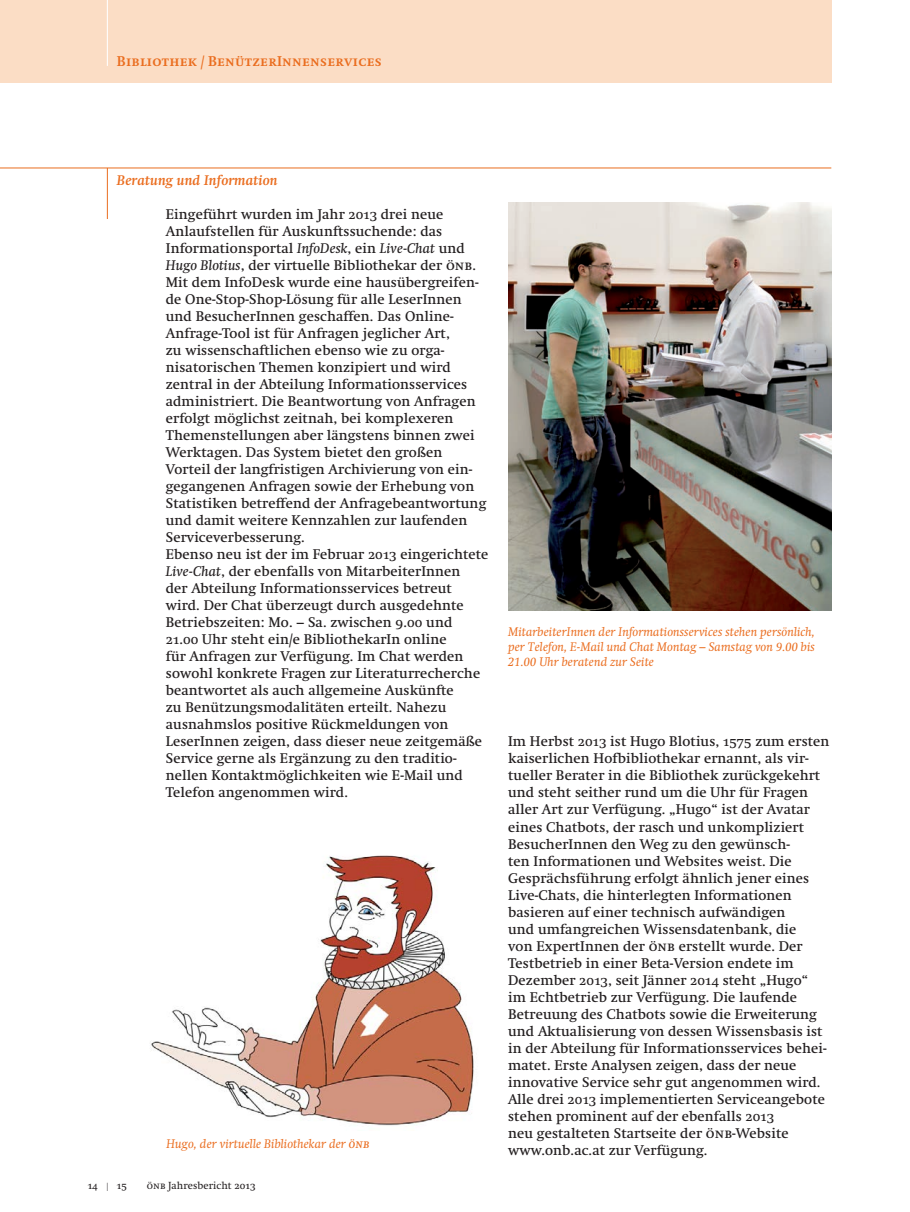
<style>
.page{position:relative;width:910px;height:1212px;background:#fff}
.page>*{position:absolute;margin:0;border:0;box-sizing:border-box;transform-origin:0 0}
.t1{font:13.8px/17px "Swift";letter-spacing:.01em;color:#231f20}
.t2{font:700 13.8px "Swift SC Os F";letter-spacing:.02em;color:#ea6d1f}
.t3{font:italic 700 13.8px "Swift";letter-spacing:.01em;color:#ea6d1f}
.t4{font:italic 12.3px/14.9px "Swift";letter-spacing:.01em;color:#ea6d1f;text-align:justify}
.t5{font:10.2px "Swift";letter-spacing:.01em;color:#231f20}
.t6{font:10.2px "Swift SC Os F";color:#231f20}
.s1{font-family:"Swift SC Os F"}
.s2{font-style:italic}
.s3{font-family:"Swift Book SC Os F"}
.s4{font-family:"Swift";font-size:8.25px}
</style>
<div class="page">
<div style="left:0;top:0;width:831px;height:83px;background:#fbddc5"></div>
<hr style="left:107px;top:0;width:1px;height:66px;background:#fff">
<hr style="left:0;top:168px;width:831px;height:1px;background:#ea6d1f">
<hr style="left:107px;top:168px;width:1px;height:51px;background:#ea6d1f">
<img style="left:508px;top:202px;width:323px;height:408px">
<img style="left:150px;top:855px;width:324px;height:271px">
<p class="t2" style="left:117px;top:53px;width:266px">Bibliothek / BenützerInnenservices</p>
<p class="t3" style="left:117px;top:172px;width:162px">Beratung und Information</p>
<p class="t1" style="left:166px;top:206px;width:324px">Eingeführt wurden im Jahr <span class="s1">2013</span> drei neue Anlaufstellen für Auskunftssuchende: das Informationsportal <span class="s2">InfoDesk</span>, ein <span class="s2">Live-Chat</span> und <span class="s2">Hugo Blotius</span>, der virtuelle Bibliothekar der <span class="s3">önb</span>.<br>Mit dem InfoDesk wurde eine hausübergreifen&shy;de One-Stop-Shop-Lösung für alle LeserInnen und BesucherInnen geschaffen. Das Online-Anfrage-Tool ist für Anfragen jeglicher Art,<br>zu wissenschaftlichen ebenso wie zu orga&shy;nisatorischen Themen konzipiert und wird zentral in der Abteilung Informationsservices administriert. Die Beantwortung von Anfragen erfolgt möglichst zeitnah, bei komplexeren Themenstellungen aber längstens binnen zwei Werktagen. Das System bietet den großen Vorteil der langfristigen Archivierung von ein&shy;gegangenen Anfragen sowie der Erhebung von Statistiken betreffend der Anfragebeantwortung und damit weitere Kennzahlen zur laufenden Serviceverbesserung.<br>Ebenso neu ist der im Februar <span class="s1">2013</span> eingerichtete <span class="s2">Live-Chat</span>, der ebenfalls von MitarbeiterInnen<br>der Abteilung Informationsservices betreut wird. Der Chat überzeugt durch ausgedehnte Betriebszeiten: Mo. − Sa. zwischen <span class="s1">9</span>.<span class="s1">00</span> und<br><span class="s1">21</span>.<span class="s1">00</span> Uhr steht ein/e BibliothekarIn online<br>für Anfragen zur Verfügung. Im Chat werden sowohl konkrete Fragen zur Literaturrecherche beantwortet als auch allgemeine Auskünfte<br>zu Benützungsmodalitäten erteilt. Nahezu ausnahmslos positive Rückmeldungen von LeserInnen zeigen, dass dieser neue zeitgemäße Service gerne als Ergänzung zu den traditio&shy;nellen Kontaktmöglichkeiten wie E-Mail und Telefon angenommen wird.</p>
<p class="t4" style="left:167px;top:1136px;width:205px">Hugo, der virtuelle Bibliothekar der <span class="s3">önb</span></p>
<p class="t6" style="left:88px;top:1179px;width:41px">14 <span class="s4">|</span> 15</p>
<p class="t5" style="left:147px;top:1179px;width:110px"><span class="s1">önb</span> Jahresbericht <span class="s1">2013</span></p>
<p class="t4" style="left:508px;top:624px;width:308px">MitarbeiterInnen der Informationsservices stehen persönlich, per Telefon, E-Mail und Chat Montag – Samstag von 9.00 bis 21.00 Uhr beratend zur Seite</p>
<p class="t1" style="left:508px;top:733px;width:323px">Im Herbst <span class="s1">2013</span> ist Hugo Blotius, <span class="s1">1575</span> zum ersten kaiserlichen Hofbibliothekar ernannt, als vir&shy;tueller Berater in die Bibliothek zurückgekehrt und steht seither rund um die Uhr für Fragen aller Art zur Verfügung. „Hugo“ ist der Avatar eines Chatbots, der rasch und unkompliziert BesucherInnen den Weg zu den gewünsch-<br>ten Informationen und Websites weist. Die Gesprächsführung erfolgt ähnlich jener eines Live-Chats, die hinterlegten Informationen basieren auf einer technisch aufwändigen<br>und umfangreichen Wissensdatenbank, die<br>von ExpertInnen der <span class="s3">önb</span> erstellt wurde. Der Testbetrieb in einer Beta-Version endete im Dezember <span class="s1">2013</span>, seit Jänner <span class="s1">2014</span> steht „Hugo“ im Echtbetrieb zur Verfügung. Die laufende Betreuung des Chatbots sowie die Erweiterung und Aktualisierung von dessen Wissensbasis ist in der Abteilung für Informationsservices behei&shy;matet. Erste Analysen zeigen, dass der neue innovative Service sehr gut angenommen wird.<br>Alle drei <span class="s1">2013</span> implementierten Serviceangebote stehen prominent auf der ebenfalls <span class="s1">2013<br></span>neu gestalteten Startseite der <span class="s3">önb</span>-Website www.onb.ac.at zur Verfügung.</p>
</div>
